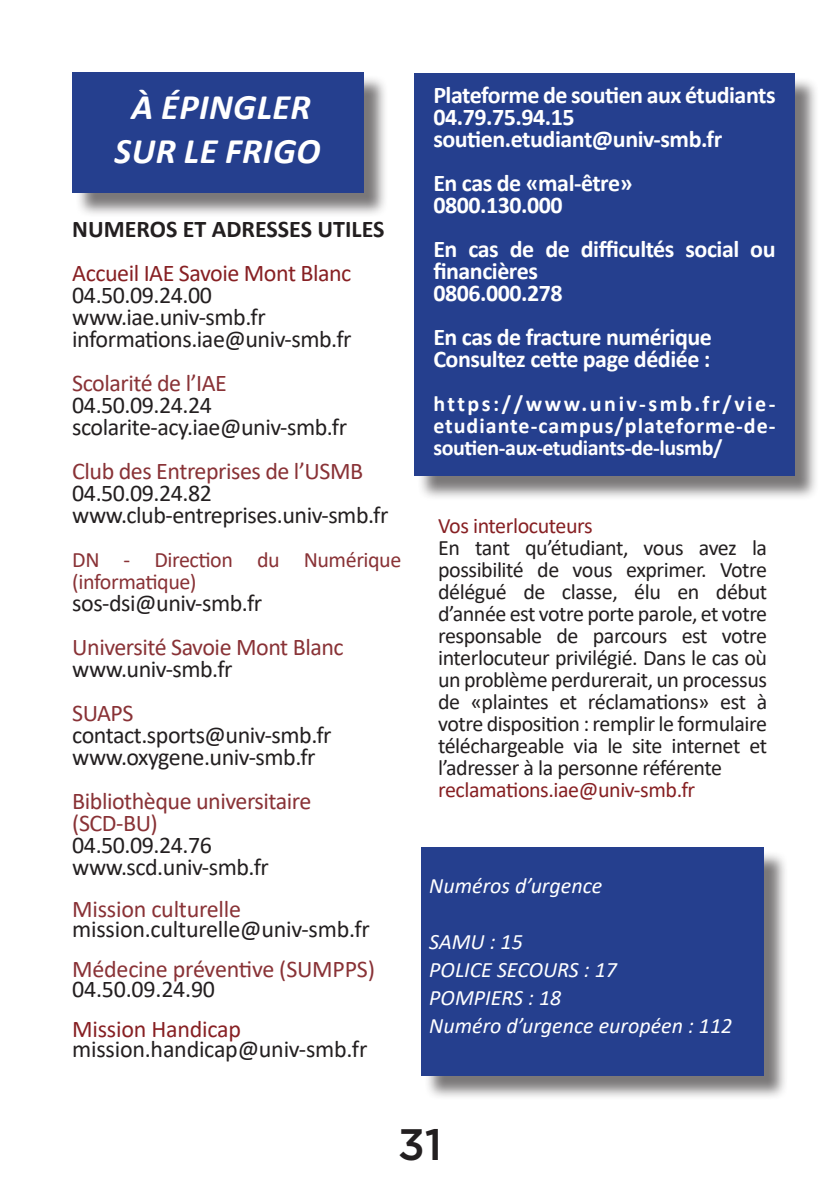
<style>
.page{position:relative;width:840px;height:1191px;background:#fff}
.page>*{position:absolute;margin:0;border:0;box-sizing:border-box;transform-origin:0 0}
.t1{font:500 44px "Gotham";color:#231f20}
.t2{font:italic 700 36px/43.2px "Calibri";letter-spacing:.015em;color:#fff;text-align:center}
.t3{font:24px "Calibri";letter-spacing:-.02em;color:#231f20}
.t4{font:700 24px/22px "Calibri";letter-spacing:-.02em;color:#fff}
.t5{font:24px "Calibri";letter-spacing:-.02em;color:#893236}
.t6{font:24px "Calibri";letter-spacing:-.02em;color:#872023}
.t7{font:700 24px "Calibri";color:#231f20}
.t8{font:22px/22px "Calibri";letter-spacing:-.02em;color:#231f20;text-align:justify}
.t9{font:700 22px/22px "Calibri";letter-spacing:.03em;color:#fff;text-align:justify}
.t10{font:italic 22px "Calibri";color:#fff}
.t11{font:22px "Calibri";letter-spacing:-.02em;color:#872023}
.t12{font:22px/22px "Calibri";letter-spacing:-.02em;color:#893236}
</style>
<div class="page">
<div style="left:417px;top:77px;width:402px;height:424px;background:#231f20;opacity:.6"></div>
<div style="left:414px;top:74px;width:380px;height:402px;background:#253f8e"></div>
<div style="left:75px;top:75px;width:313px;height:142px;background:#231f20;opacity:.6"></div>
<div style="left:72px;top:72px;width:291px;height:120px;background:#253f8e"></div>
<div style="left:424px;top:850px;width:364px;height:250px;background:#231f20;opacity:.6"></div>
<div style="left:421px;top:847px;width:342px;height:228px;background:#253f8e"></div>
<p class="t2" style="left:115px;top:85px;width:207px">À ÉPINGLER<br>SUR LE FRIGO</p>
<p class="t7" style="left:72px;top:212px;width:313px">NUMEROS ET ADRESSES UTILES</p>
<p class="t6" style="left:72px;top:256px;width:280px">Accueil IAE Savoie Mont Blanc</p>
<p class="t3" style="left:72px;top:278px;width:141px">04.50.09.24.00</p>
<p class="t3" style="left:72px;top:300px;width:195px">www.iae.univ-smb.fr</p>
<p class="t3" style="left:72px;top:322px;width:281px">informations.iae@univ-smb.fr</p>
<p class="t5" style="left:72px;top:366px;width:156px">Scolarité de l’IAE</p>
<p class="t3" style="left:72px;top:388px;width:141px">04.50.09.24.24</p>
<p class="t3" style="left:72px;top:410px;width:276px">scolarite-acy.iae@univ-smb.fr</p>
<p class="t5" style="left:72px;top:454px;width:292px">Club des Entreprises de l’USMB</p>
<p class="t3" style="left:72px;top:476px;width:141px">04.50.09.24.82</p>
<p class="t3" style="left:72px;top:498px;width:317px">www.club-entreprises.univ-smb.fr</p>
<p class="t12" style="left:72px;top:548px;width:330px">DN - Direction du Numérique (informatique)</p>
<p class="t3" style="left:72px;top:586px;width:191px">sos-dsi@univ-smb.fr</p>
<p class="t5" style="left:72px;top:630px;width:273px">Université Savoie Mont Blanc</p>
<p class="t3" style="left:72px;top:652px;width:162px">www.univ-smb.fr</p>
<p class="t5" style="left:72px;top:696px;width:63px">SUAPS</p>
<p class="t3" style="left:72px;top:718px;width:261px">contact.sports@univ-smb.fr</p>
<p class="t3" style="left:72px;top:740px;width:245px">www.oxygene.univ-smb.fr</p>
<p class="t5" style="left:72px;top:784px;width:240px">Bibliothèque universitaire</p>
<p class="t5" style="left:72px;top:806px;width:87px">(SCD-BU)</p>
<p class="t3" style="left:72px;top:828px;width:141px">04.50.09.24.76</p>
<p class="t3" style="left:72px;top:850px;width:198px">www.scd.univ-smb.fr</p>
<p class="t5" style="left:72px;top:892px;width:170px">Mission culturelle</p>
<p class="t3" style="left:72px;top:912px;width:299px">mission.culturelle@univ-smb.fr</p>
<p class="t5" style="left:72px;top:952px;width:304px">Médecine préventive (SUMPPS)</p>
<p class="t3" style="left:72px;top:972px;width:144px">04.50.09.24.90</p>
<p class="t6" style="left:72px;top:1012px;width:170px">Mission Handicap</p>
<p class="t3" style="left:72px;top:1032px;width:296px">mission.handicap@univ-smb.fr</p>
<p class="t4" style="left:433px;top:84px;width:343px">Plateforme de soutien aux étudiants</p>
<p class="t4" style="left:433px;top:106px;width:143px">04.79.75.94.15</p>
<p class="t4" style="left:433px;top:128px;width:290px">soutien.etudiant@univ-smb.fr</p>
<p class="t4" style="left:433px;top:172px;width:201px">En cas de «mal-être»</p>
<p class="t4" style="left:433px;top:194px;width:131px">0800.130.000</p>
<p class="t4" style="left:433px;top:238px;width:343px">En cas de de difficultés social ou financières</p>
<p class="t4" style="left:433px;top:282px;width:131px">0806.000.278</p>
<p class="t4" style="left:433px;top:326px;width:280px">En cas de fracture numérique</p>
<p class="t4" style="left:433px;top:348px;width:278px">Consultez cette page dédiée :</p>
<p class="t9" style="left:433px;top:392px;width:343px">https://www.univ-smb.fr/vie&shy;etudiante-campus/plateforme-de&shy;soutien-aux-etudiants-de-lusmb/</p>
<p class="t11" style="left:438px;top:510px;width:156px">Vos interlocuteurs</p>
<p class="t8" style="left:438px;top:536px;width:330px">En tant qu’étudiant, vous avez la possibilité de vous exprimer. Votre délégué de classe, élu en début d’année est votre porte parole, et votre responsable de parcours est votre interlocuteur privilégié. Dans le cas où un problème perdurerait, un processus de «plaintes et réclamations» est à votre disposition : remplir le formulaire téléchargeable via le site internet et l’adresser à la personne référente</p>
<p class="t11" style="left:438px;top:774px;width:258px">reclamations.iae@univ-smb.fr</p>
<p class="t10" style="left:429px;top:870px;width:174px">Numéros d’urgence</p>
<p class="t10" style="left:429px;top:926px;width:95px">SAMU : 15</p>
<p class="t10" style="left:429px;top:954px;width:189px">POLICE SECOURS : 17</p>
<p class="t10" style="left:429px;top:982px;width:133px">POMPIERS : 18</p>
<p class="t10" style="left:429px;top:1010px;width:304px">Numéro d’urgence européen : 112</p>
<h1 class="t1" style="left:397px;top:1115px;width:46px">31</h1>
</div>
